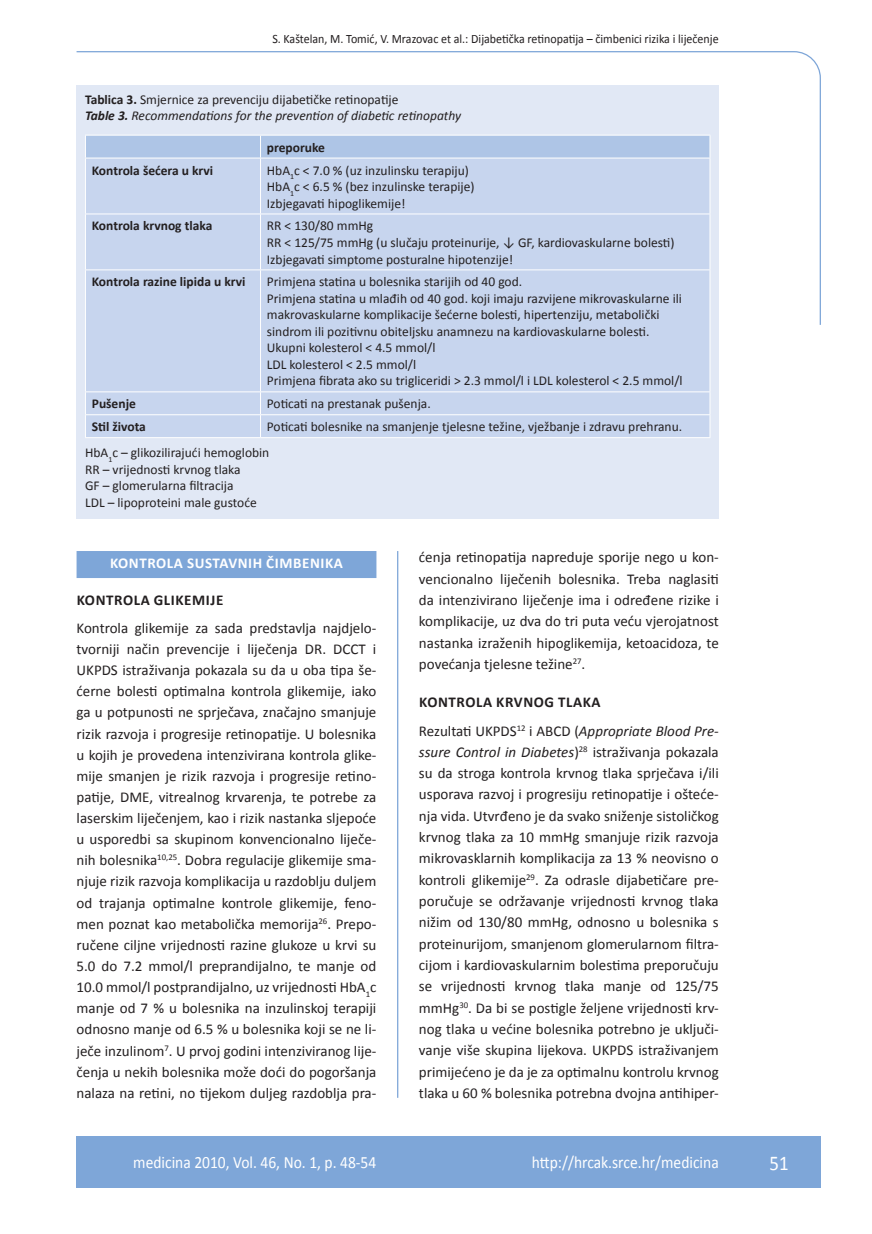
<style>
.page{position:relative;width:872px;height:1234px;background:#fff}
.page>*{position:absolute;margin:0;border:0;box-sizing:border-box;transform-origin:0 0}
.t1{font:21px "Calibri";color:#fff;scale:.9 1}
.t2{font:17.25px "Calibri";color:#fff;scale:.9 1}
.osnovni_tekst{font:15px/21.1px "Calibri";color:#231f20;text-align:justify}
.podnaslov{font:700 15px "Calibri";letter-spacing:.015em;color:#231f20}
.naslov_ruler{font:700 15px "Calibri";color:#fff}
.tablica{font:13.5px/16.5px "Calibri";color:#231f20}
.potpis_slika{font:italic 13.5px/16.5px "Calibri";color:#231f20}
.tablica-2{font:700 13.5px "Calibri";color:#231f20}
.glava{font:12.75px "Calibri";color:#231f20;scale:.94 1}
.s1{font-weight:700;font-style:normal}
.s2{font-style:normal}
.s3{font-weight:700}
.s4{font-style:italic}
</style>
<div class="page">
<svg style="left:76px;top:51px;width:745px;height:275px"></svg>
<hr style="left:397px;top:551px;width:1px;height:546px;background:#7ea6d8">
<div style="left:77px;top:1135px;width:744px;height:51px;background:#7ea6d8"></div>
<div style="left:77px;top:551px;width:299px;height:27px;background:#7ea6d8"></div>
<div style="left:77px;top:85px;width:642px;height:433px;background:#e1e8f5"></div>
<div style="left:86px;top:159px;width:623px;height:278px;background:#c7d5ee"></div>
<svg style="left:85px;top:135px;width:624px;height:23px;background:#b2c8e7"></svg>
<hr style="left:85px;top:158px;width:175px;height:1px;background:#fff">
<hr style="left:85px;top:158px;width:1px;height:55px;background:#fff">
<hr style="left:260px;top:158px;width:450px;height:1px;background:#fff">
<hr style="left:260px;top:158px;width:1px;height:55px;background:#fff">
<hr style="left:709px;top:158px;width:1px;height:55px;background:#fff">
<hr style="left:85px;top:213px;width:175px;height:1px;background:#fff">
<hr style="left:85px;top:214px;width:1px;height:55px;background:#fff">
<hr style="left:260px;top:213px;width:450px;height:1px;background:#fff">
<hr style="left:260px;top:214px;width:1px;height:55px;background:#fff">
<hr style="left:709px;top:214px;width:1px;height:55px;background:#fff">
<hr style="left:85px;top:269px;width:175px;height:1px;background:#fff">
<hr style="left:85px;top:270px;width:1px;height:121px;background:#fff">
<hr style="left:260px;top:269px;width:450px;height:1px;background:#fff">
<hr style="left:260px;top:270px;width:1px;height:121px;background:#fff">
<hr style="left:709px;top:270px;width:1px;height:121px;background:#fff">
<hr style="left:85px;top:391px;width:175px;height:1px;background:#fff">
<hr style="left:260px;top:391px;width:450px;height:1px;background:#fff">
<hr style="left:85px;top:414px;width:175px;height:1px;background:#fff">
<svg style="left:85px;top:392px;width:1px;height:45px"></svg>
<hr style="left:260px;top:414px;width:450px;height:1px;background:#fff">
<svg style="left:260px;top:392px;width:1px;height:45px"></svg>
<hr style="left:85px;top:437px;width:175px;height:1px;background:#fff">
<hr style="left:260px;top:437px;width:450px;height:1px;background:#fff">
<p class="glava" style="left:272px;top:30px;width:476px">S. Kaštelan, M. Tomić, V. Mrazovac et al.: Dijabetička retinopatija – čimbenici rizika i liječenje</p>
<p class="potpis_slika" style="left:85px;top:90px;width:378px"><span class="s1">Tablica 3.</span> <span class="s2">Smjernice za prevenciju dijabetičke retinopatije<br></span><span class="s3">Table 3.</span> Recommendations for the prevention of diabetic retinopathy</p>
<p class="tablica-2" style="left:267px;top:139px;width:60px">preporuke</p>
<p class="tablica-2" style="left:92px;top:162px;width:123px">Kontrola šećera u krvi</p>
<p class="tablica" style="left:267px;top:161px;width:204px">HbA<sub>1</sub>c &lt; 7.0 % (uz inzulinsku terapiju)</p>
<p class="tablica" style="left:267px;top:178px;width:209px">HbA<sub>1</sub>c &lt; 6.5 % (bez inzulinske terapije)</p>
<p class="tablica" style="left:267px;top:194px;width:140px">Izbjegavati hipoglikemije!</p>
<p class="tablica-2" style="left:92px;top:217px;width:122px">Kontrola krvnog tlaka</p>
<p class="tablica" style="left:267px;top:217px;width:108px">RR &lt; 130/80 mmHg</p>
<p class="tablica" style="left:267px;top:233px;width:409px">RR &lt; 125/75 mmHg (u slučaju proteinurije, ↓ GF, kardiovaskularne bolesti)</p>
<p class="tablica" style="left:267px;top:250px;width:248px">Izbjegavati simptome posturalne hipotenzije!</p>
<p class="tablica-2" style="left:92px;top:273px;width:155px">Kontrola razine lipida u krvi</p>
<p class="tablica" style="left:267px;top:273px;width:257px">Primjena statina u bolesnika starijih od 40 god.</p>
<p class="tablica" style="left:267px;top:289px;width:416px">Primjena statina u mlađih od 40 god. koji imaju razvijene mikrovaskularne ili makrovaskularne komplikacije šećerne bolesti, hipertenziju, metabolički sindrom ili pozitivnu obiteljsku anamnezu na kardiovaskularne bolesti.</p>
<p class="tablica" style="left:267px;top:339px;width:170px">Ukupni kolesterol &lt; 4.5 mmol/l</p>
<p class="tablica" style="left:267px;top:355px;width:151px">LDL kolesterol &lt; 2.5 mmol/l</p>
<p class="tablica" style="left:267px;top:372px;width:417px">Primjena fibrata ako su trigliceridi &gt; 2.3 mmol/l i LDL kolesterol &lt; 2.5 mmol/l</p>
<p class="tablica-2" style="left:92px;top:395px;width:46px">Pušenje</p>
<p class="tablica" style="left:267px;top:395px;width:165px">Poticati na prestanak pušenja.</p>
<p class="tablica-2" style="left:92px;top:418px;width:56px">Stil života</p>
<p class="tablica" style="left:267px;top:418px;width:417px">Poticati bolesnike na smanjenje tjelesne težine, vježbanje i zdravu prehranu.</p>
<p class="tablica" style="left:85px;top:443px;width:186px">HbA<sub>1</sub>c – glikozilirajući hemoglobin</p>
<p class="tablica" style="left:85px;top:460px;width:157px">RR – vrijednosti krvnog tlaka</p>
<p class="tablica" style="left:85px;top:476px;width:150px">GF – glomerularna filtracija</p>
<p class="tablica" style="left:85px;top:493px;width:173px">LDL – lipoproteini male gustoće</p>
<p class="naslov_ruler" style="left:110px;top:554px;width:19px">Kontrola</p>
<p class="naslov_ruler" style="left:187px;top:554px;width:10px">susta</p>
<p class="naslov_ruler" style="left:228px;top:554px;width:48px">vnih čimbenika</p>
<p class="podnaslov" style="left:77px;top:590px;width:19px">Kontrola</p>
<p class="podnaslov" style="left:154px;top:590px;width:19px">glikemije</p>
<p class="osnovni_tekst" style="left:77px;top:616px;width:301px">Kontrola glikemije za sada predstavlja najdjelo&shy;tvorniji način prevencije i liječenja DR. DCCT i UKPDS istraživanja pokazala su da u oba tipa še&shy;ćerne bolesti optimalna kontrola glikemije, iako ga u potpunosti ne sprječava, značajno smanjuje rizik razvoja i progresije retinopatije. U bolesnika u kojih je provedena intenzivirana kontrola glike&shy;mije smanjen je rizik razvoja i progresije retino&shy;patije, DME, vitrealnog krvarenja, te potrebe za laserskim liječenjem, kao i rizik nastanka sljepoće u usporedbi sa skupinom konvencionalno liječe&shy;nih bolesnika<sup>10,25</sup>. Dobra regulacije glikemije sma&shy;njuje rizik razvoja komplikacija u razdoblju duljem od trajanja optimalne kontrole glikemije, feno&shy;men poznat kao metabolička memorija<sup>26</sup>. Prepo&shy;ručene ciljne vrijednosti razine glukoze u krvi su 5.0 do 7.2 mmol/l preprandijalno, te manje od 10.0 mmol/l postprandijalno, uz vrijednosti HbA<sub>1</sub>c manje od 7 % u bolesnika na inzulinskoj terapiji odnosno manje od 6.5 % u bolesnika koji se ne li&shy;ječe inzulinom<sup>7</sup>. U prvoj godini intenziviranog lije&shy;čenja u nekih bolesnika može doći do pogoršanja nalaza na retini, no tijekom duljeg razdoblja pra-</p>
<p class="osnovni_tekst" style="left:419px;top:546px;width:301px">ćenja retinopatija napreduje sporije nego u kon&shy;vencionalno liječenih bolesnika. Treba naglasiti da intenzivirano liječenje ima i određene rizike i komplikacije, uz dva do tri puta veću vjerojatnost nastanka izraženih hipoglikemija, ketoacidoza, te povećanja tjelesne težine<sup>27</sup>.</p>
<p class="podnaslov" style="left:419px;top:692px;width:19px">Kontrola</p>
<p class="podnaslov" style="left:496px;top:692px;width:72px">krvnog tlaka</p>
<p class="osnovni_tekst" style="left:419px;top:719px;width:301px">Rezultati UKPDS<sup>12</sup> i ABCD (<span class="s4">Appropriate Blood Pre&shy;ssure Control in Diabetes</span>)<sup>28</sup> istraživanja pokazala su da stroga kontrola krvnog tlaka sprječava i/ili usporava razvoj i progresiju retinopatije i ošteće&shy;nja vida. Utvrđeno je da svako sniženje sistoličkog krvnog tlaka za 10 mmHg smanjuje rizik razvoja mikrovasklarnih komplikacija za 13 % neovisno o kontroli glikemije<sup>29</sup>. Za odrasle dijabetičare pre&shy;poručuje se održavanje vrijednosti krvnog tlaka nižim od 130/80 mmHg, odnosno u bolesnika s proteinurijom, smanjenom glomerularnom filtra&shy;cijom i kardiovaskularnim bolestima preporučuju se vrijednosti krvnog tlaka manje od 125/75 mmHg<sup>30</sup>. Da bi se postigle željene vrijednosti krv&shy;nog tlaka u većine bolesnika potrebno je uključi&shy;vanje više skupina lijekova. UKPDS istraživanjem primijećeno je da je za optimalnu kontrolu krvnog tlaka u 60 % bolesnika potrebna dvojna antihiper-</p>
<p class="t2" style="left:133px;top:1151px;width:272px">medicina 2010, Vol. 46, No. 1, p. 48-54</p>
<p class="t2" style="left:532px;top:1151px;width:209px">http://hrcak.srce.hr/medicina</p>
<p class="t1" style="left:769px;top:1149px;width:23px">51</p>
</div>
